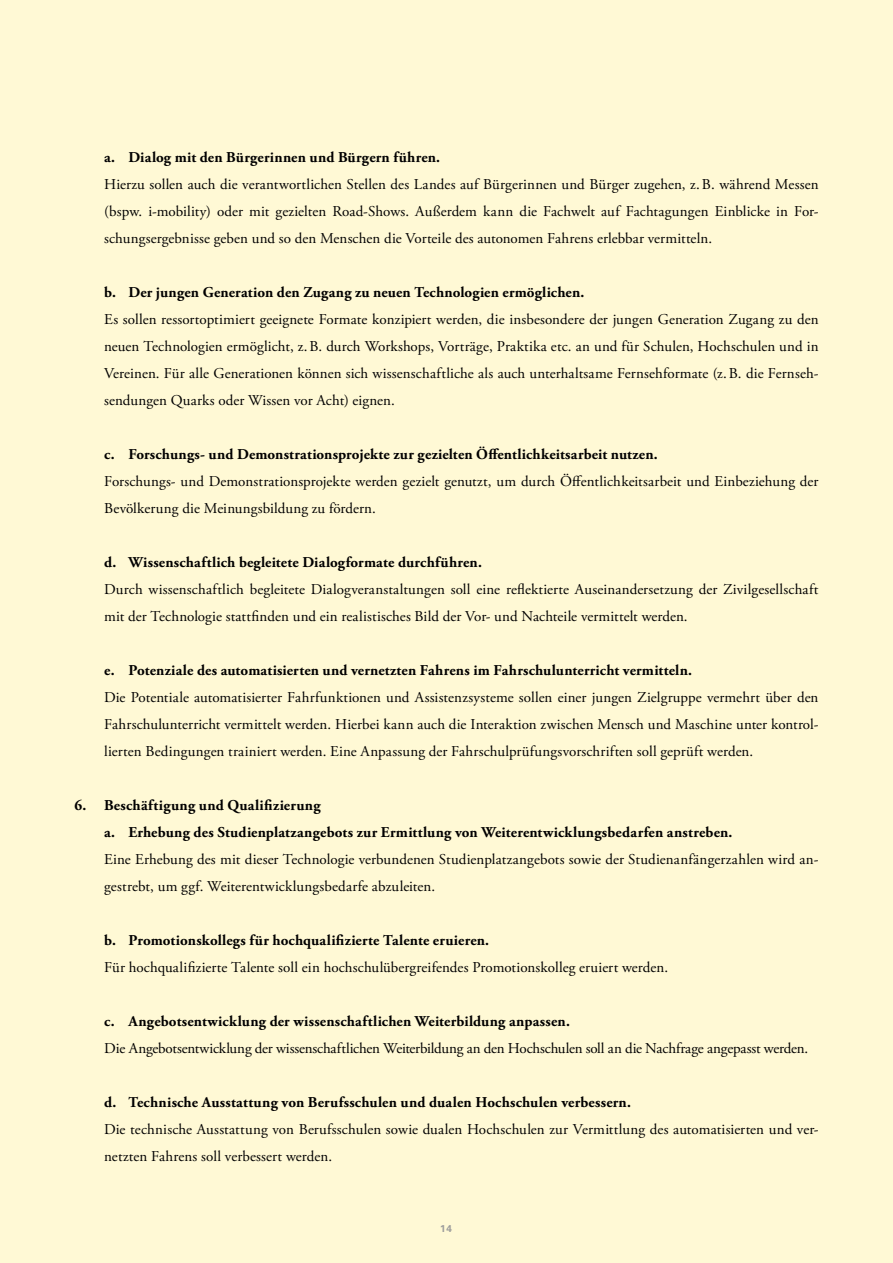
<style>
.page{position:relative;width:893px;height:1263px;background:#fff9d5}
.page>*{position:absolute;margin:0;border:0;box-sizing:border-box;transform-origin:0 0}
.t1{font:15px/27px "Adobe Garamond Pro";letter-spacing:.005em;color:#000}
.t2{font:700 15px/27px "Adobe Garamond Pro";letter-spacing:.01em;color:#000}
.t3{font:700 9.9px "Univers LT";color:#9d9d9c}
</style>
<div class="page">
<p class="t2" style="left:104px;top:144px;width:337px">a. Dialog mit den Bürgerinnen und Bürgern führen.</p>
<p class="t1" style="left:104px;top:171px;width:716px;text-align:justify">Hierzu sollen auch die verantwortlichen Stellen des Landes auf Bürgerinnen und Bürger zugehen, z.B. während Messen (bspw. i-mobility) oder mit gezielten Road-Shows. Außerdem kann die Fachwelt auf Fachtagungen Einblicke in For&shy;schungsergebnisse geben und so den Menschen die Vorteile des autonomen Fahrens erlebbar vermitteln.</p>
<p class="t2" style="left:104px;top:279px;width:482px">b. Der jungen Generation den Zugang zu neuen Technologien ermöglichen.</p>
<p class="t1" style="left:104px;top:306px;width:716px;text-align:justify">Es sollen ressortoptimiert geeignete Formate konzipiert werden, die insbesondere der jungen Generation Zugang zu den neuen Technologien ermöglicht, z.B. durch Workshops, Vorträge, Praktika etc. an und für Schulen, Hochschulen und in Vereinen. Für alle Generationen können sich wissenschaftliche als auch unterhaltsame Fernsehformate (z.B. die Fernseh&shy;sendungen Quarks oder Wissen vor Acht) eignen.</p>
<p class="t2" style="left:104px;top:441px;width:555px">c. Forschungs- und Demonstrationsprojekte zur gezielten Öffentlichkeitsarbeit nutzen.</p>
<p class="t1" style="left:104px;top:468px;width:716px">Forschungs- und Demonstrationsprojekte werden gezielt genutzt, um durch Öffentlichkeitsarbeit und Einbeziehung der<br>Bevölkerung die Meinungsbildung zu fördern.</p>
<p class="t2" style="left:104px;top:549px;width:379px">d. Wissenschaftlich begleitete Dialogformate durchführen.</p>
<p class="t1" style="left:104px;top:576px;width:716px">Durch wissenschaftlich begleitete Dialogveranstaltungen soll eine reflektierte Auseinandersetzung der Zivilgesellschaft mit der Technologie stattfinden und ein realistisches Bild der Vor- und Nachteile vermittelt werden.</p>
<p class="t2" style="left:104px;top:657px;width:589px">e. Potenziale des automatisierten und vernetzten Fahrens im Fahrschulunterricht vermitteln.</p>
<p class="t1" style="left:104px;top:684px;width:716px;text-align:justify">Die Potentiale automatisierter Fahrfunktionen und Assistenzsysteme sollen einer jungen Zielgruppe vermehrt über den Fahrschulunterricht vermittelt werden. Hierbei kann auch die Interaktion zwischen Mensch und Maschine unter kontrol&shy;lierten Bedingungen trainiert werden. Eine Anpassung der Fahrschulprüfungsvorschriften soll geprüft werden.</p>
<p class="t2" style="left:104px;top:792px;width:630px;text-indent:-30px">6. Beschäftigung und Qualifizierung<br>a. Erhebung des Studienplatzangebots zur Ermittlung von Weiterentwicklungsbedarfen anstreben.</p>
<p class="t1" style="left:104px;top:846px;width:716px">Eine Erhebung des mit dieser Technologie verbundenen Studienplatzangebots sowie der Studienanfängerzahlen wird an&shy;gestrebt, um ggf. Weiterentwicklungsbedarfe abzuleiten.</p>
<p class="t2" style="left:104px;top:927px;width:386px">b. Promotionskollegs für hochqualifizierte Talente eruieren.</p>
<p class="t1" style="left:104px;top:954px;width:565px">Für hochqualifizierte Talente soll ein hochschulübergreifendes Promotionskolleg eruiert werden.</p>
<p class="t2" style="left:104px;top:1008px;width:467px">c. Angebotsentwicklung der wissenschaftlichen Weiterbildung anpassen.</p>
<p class="t1" style="left:104px;top:1035px;width:705px">Die Angebotsentwicklung der wissenschaftlichen Weiterbildung an den Hochschulen soll an die Nachfrage angepasst werden.</p>
<p class="t2" style="left:104px;top:1089px;width:528px">d. Technische Ausstattung von Berufsschulen und dualen Hochschulen verbessern.</p>
<p class="t1" style="left:104px;top:1116px;width:716px">Die technische Ausstattung von Berufsschulen sowie dualen Hochschulen zur Vermittlung des automatisierten und ver&shy;netzten Fahrens soll verbessert werden.</p>
<p class="t3" style="left:440px;top:1223px;width:13px">14</p>
</div>
